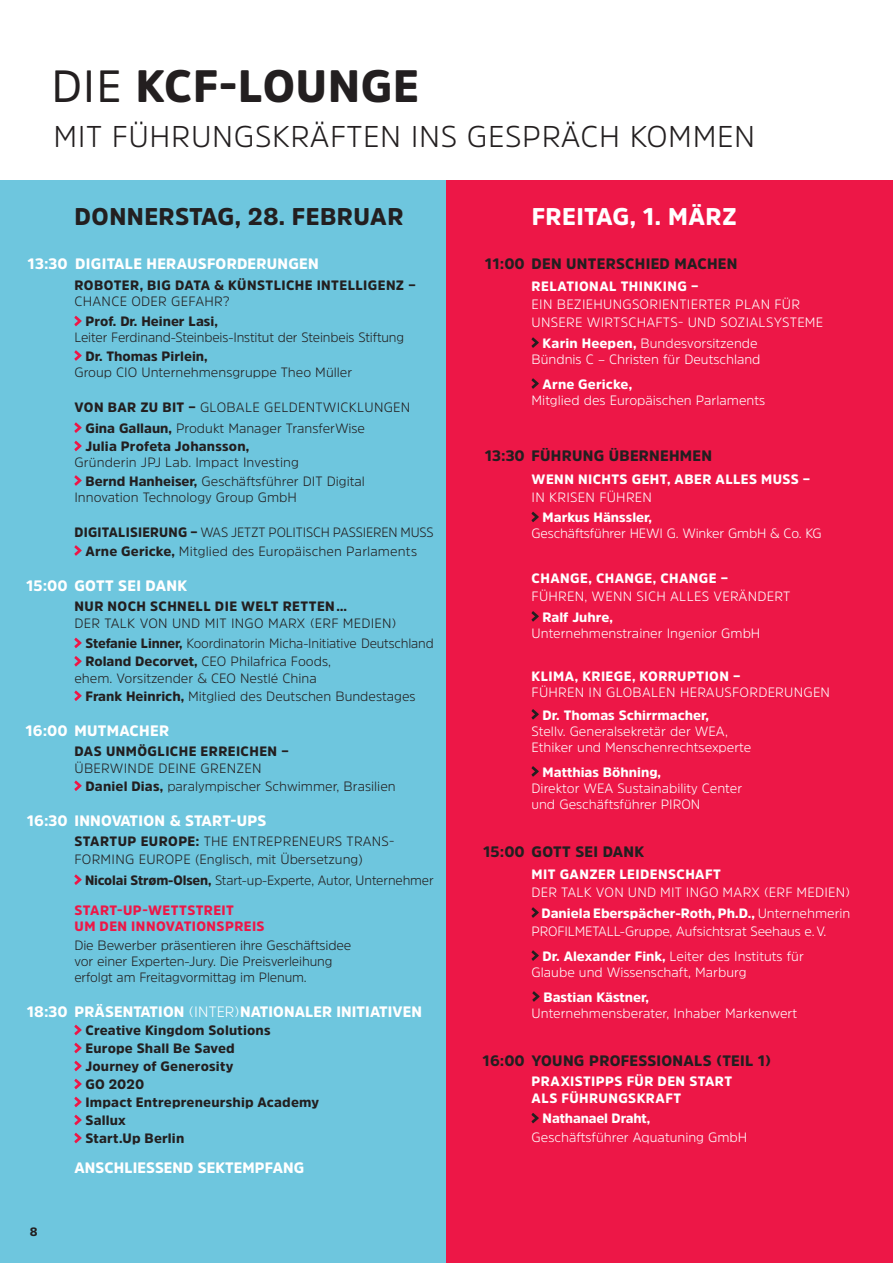
<style>
.page{position:relative;width:893px;height:1263px;background:#fff}
.page>*{position:absolute;margin:0;border:0;box-sizing:border-box;transform-origin:0 0}
.t1{font:900 45px "Amsi Pro";letter-spacing:.02em;color:#231f20}
.t2{font:300 30px "Amsi Pro";letter-spacing:.02em;color:#231f20}
.t3{font:900 24px "Amsi Pro";letter-spacing:.02em;color:#231f20}
.t4{font:900 24px "Amsi Pro";letter-spacing:.02em;color:#fff}
.t5{font:900 15px "Amsi Pro";letter-spacing:.01em;color:#fff}
.t6{font:900 15px "Amsi Pro";letter-spacing:.02em;color:#231f20}
.t7{font:300 13.5px/18.3px "Amsi Pro";color:#231f20}
.t8{font:300 13.5px/16.2px "Amsi Pro";color:#fff}
.t9{font:300 13.5px/18px "Amsi Pro";letter-spacing:.02em;color:#fff}
.t10{font:900 13.5px/18px "Amsi Pro";letter-spacing:.015em;color:#231f20}
.t11{font:900 13.5px/16.5px "Amsi Pro";letter-spacing:.025em;color:#fff}
.t12{font:300 13.5px/18px "Amsi Pro";letter-spacing:.02em;color:#231f20}
.t13{font:900 13.5px "Amsi Pro";color:#fff}
.t14{font:900 13.5px "Amsi Pro";letter-spacing:.035em;color:#231f20}
.t15{font:900 13.5px/16.2px "Amsi Pro";letter-spacing:.035em;color:#ed1747}
.t16{font:900 13.5px "Amsi Pro";letter-spacing:-.01em;color:#fff}
.t17{font:900 12px "Amsi Pro";color:#231f20}
.s1{font-weight:400}
.s2{font-weight:900}
.s3{font-weight:300}
</style>
<div class="page">
<div style="left:0;top:181px;width:893px;height:1082px;background:#6ec6de"></div>
<div style="left:446px;top:181px;width:447px;height:1082px;background:#ed1747"></div>
<svg style="left:74px;top:316px;width:8px;height:10px"></svg>
<svg style="left:74px;top:350px;width:8px;height:11px"></svg>
<svg style="left:74px;top:422px;width:8px;height:11px"></svg>
<svg style="left:74px;top:441px;width:8px;height:10px"></svg>
<svg style="left:74px;top:475px;width:8px;height:11px"></svg>
<svg style="left:74px;top:545px;width:8px;height:11px"></svg>
<svg style="left:74px;top:638px;width:8px;height:10px"></svg>
<svg style="left:74px;top:656px;width:8px;height:10px"></svg>
<svg style="left:74px;top:690px;width:8px;height:11px"></svg>
<svg style="left:74px;top:780px;width:8px;height:11px"></svg>
<svg style="left:74px;top:874px;width:8px;height:11px"></svg>
<svg style="left:74px;top:1025px;width:8px;height:10px"></svg>
<svg style="left:74px;top:1043px;width:8px;height:10px"></svg>
<svg style="left:74px;top:1061px;width:8px;height:10px"></svg>
<svg style="left:74px;top:1079px;width:8px;height:10px"></svg>
<svg style="left:74px;top:1097px;width:8px;height:10px"></svg>
<svg style="left:74px;top:1115px;width:8px;height:10px"></svg>
<svg style="left:74px;top:1133px;width:8px;height:10px"></svg>
<svg style="left:531px;top:337px;width:8px;height:11px"></svg>
<svg style="left:531px;top:378px;width:8px;height:11px"></svg>
<svg style="left:531px;top:512px;width:8px;height:10px"></svg>
<svg style="left:531px;top:611px;width:8px;height:11px"></svg>
<svg style="left:531px;top:709px;width:8px;height:11px"></svg>
<svg style="left:531px;top:766px;width:8px;height:11px"></svg>
<svg style="left:531px;top:907px;width:8px;height:11px"></svg>
<svg style="left:531px;top:950px;width:8px;height:11px"></svg>
<svg style="left:532px;top:991px;width:8px;height:11px"></svg>
<svg style="left:531px;top:1113px;width:8px;height:10px"></svg>
<h1 class="t1" style="left:51px;top:55px;width:369px"><span class="s1">DIE</span> KCF-LOUNGE</h1>
<h2 class="t2" style="left:53px;top:116px;width:703px">MIT FÜHRUNGSKRÄFTEN INS GESPRÄCH KOMMEN</h2>
<h3 class="t3" style="left:75px;top:200px;width:330px">DONNERSTAG, 28. FEBRUAR</h3>
<p class="t5" style="left:28px;top:253px;width:293px">13:30 DIGITALE HERAUSFORDERUNGEN</p>
<p class="t10" style="left:75px;top:276px;width:343px">ROBOTER, BIG DATA &amp; KÜNSTLICHE INTELLIGENZ –</p>
<p class="t12" style="left:75px;top:292px;width:157px">CHANCE ODER GEFAHR?</p>
<p class="t10" style="left:86px;top:312px;width:134px">Prof. Dr. Heiner Lasi,</p>
<p class="t7" style="left:74px;top:328px;width:331px">Leiter Ferdinand-Steinbeis-Institut der Steinbeis Stiftung</p>
<p class="t10" style="left:86px;top:347px;width:124px">Dr. Thomas Pirlein,</p>
<p class="t7" style="left:74px;top:363px;width:279px">Group CIO Unternehmensgruppe Theo Müller</p>
<p class="t7" style="left:86px;top:397px;width:326px;line-height:20.4px;text-indent:-11px"><span class="s2">VON BAR ZU BIT –</span> GLOBALE GELDENTWICKLUNGEN<br><span class="s2">Gina Gallaun,</span> Produkt Manager TransferWise</p>
<p class="t10" style="left:86px;top:437px;width:165px">Julia Profeta Johansson,</p>
<p class="t7" style="left:86px;top:453px;width:281px;text-indent:-11px">Gründerin JPJ Lab. Impact Investing<br><span class="s2">Bernd Hanheiser,</span> Geschäftsführer DIT Digital</p>
<p class="t7" style="left:74px;top:488px;width:224px">Innovation Technology Group GmbH</p>
<p class="t7" style="left:75px;top:523px;width:361px;text-align:center"><span class="s2">DIGITALISIERUNG –</span> WAS JETZT POLITISCH PASSIEREN MUSS<br><span class="s2">Arne Gericke,</span> Mitglied des Europäischen Parlaments</p>
<p class="t5" style="left:26px;top:575px;width:163px">15:00 GOTT SEI DANK</p>
<p class="t14" style="left:75px;top:597px;width:274px">NUR NOCH SCHNELL DIE WELT RETTEN…</p>
<p class="t7" style="left:86px;top:612px;width:350px;line-height:20.4px;text-indent:-11px">DER TALK VON UND MIT INGO MARX (ERF MEDIEN)<br><span class="s2">Stefanie Linner,</span> Koordinatorin Micha-Initiative Deutschland</p>
<p class="t7" style="left:74px;top:653px;width:258px;line-height:16.2px;text-indent:11px"><span class="s2">Roland Decorvet,</span> CEO Philafrica Foods, ehem. Vorsitzender &amp; CEO Nestlé China</p>
<p class="t7" style="left:86px;top:687px;width:332px"><span class="s2">Frank Heinrich,</span> Mitglied des Deutschen Bundestages</p>
<p class="t5" style="left:25px;top:720px;width:145px">16:00 MUTMACHER</p>
<p class="t14" style="left:75px;top:742px;width:216px">DAS UNMÖGLICHE ERREICHEN –</p>
<p class="t7" style="left:86px;top:758px;width:312px;text-indent:-11px">ÜBERWINDE DEINE GRENZEN<br><span class="s2">Daniel Dias,</span> paralympischer Schwimmer, Brasilien</p>
<p class="t5" style="left:27px;top:810px;width:241px">16:30 INNOVATION &amp; START-UPS</p>
<p class="t12" style="left:75px;top:832px;width:321px"><span class="s2">STARTUP EUROPE:</span> THE ENTREPRENEURS TRANS-<br>FORMING EUROPE (Englisch, mit Übersetzung)</p>
<p class="t7" style="left:85px;top:871px;width:350px"><span class="s2">Nicolai Strøm-Olsen,</span> Start-up-Experte, Autor, Unternehmer</p>
<p class="t15" style="left:75px;top:902px;width:192px">START-UP-WETTSTREIT<br>UM DEN INNOVATIONSPREIS</p>
<p class="t7" style="left:74px;top:936px;width:279px;line-height:16.2px">Die Bewerber präsentieren ihre Geschäftsidee vor einer Experten-Jury. Die Preisverleihung erfolgt am Freitagvormittag im Plenum.</p>
<p class="t5" style="left:27px;top:1001px;width:397px">18:30 PRÄSENTATION <span class="s3">(INTER)</span>NATIONALER INITIATIVEN</p>
<p class="t10" style="left:86px;top:1021px;width:235px">Creative Kingdom Solutions<br>Europe Shall Be Saved<br>Journey of Generosity<br>GO 2020<br>Impact Entrepreneurship Academy<br>Sallux<br>Start.Up Berlin</p>
<p class="t5" style="left:74px;top:1157px;width:231px">ANSCHLIESSEND SEKTEMPFANG</p>
<p class="t17" style="left:30px;top:1223px;width:9px">8</p>
<h3 class="t4" style="left:532px;top:200px;width:207px">FREITAG, 1. MÄRZ</h3>
<p class="t6" style="left:485px;top:253px;width:254px">11:00 DEN UNTERSCHIED MACHEN</p>
<p class="t11" style="left:532px;top:278px;width:168px">RELATIONAL THINKING –</p>
<p class="t9" style="left:532px;top:295px;width:293px">EIN BEZIEHUNGSORIENTIERTER PLAN FÜR<br>UNSERE WIRTSCHAFTS- UND SOZIALSYSTEME</p>
<p class="t8" style="left:531px;top:335px;width:231px;text-align:right"><span class="s2">Karin Heepen,</span> Bundesvorsitzende<br>Bündnis C – Christen für Deutschland</p>
<p class="t11" style="left:543px;top:375px;width:91px">Arne Gericke,</p>
<p class="t8" style="left:531px;top:392px;width:235px">Mitglied des Europäischen Parlaments</p>
<p class="t6" style="left:485px;top:446px;width:229px">13:30 FÜHRUNG ÜBERNEHMEN</p>
<p class="t11" style="left:532px;top:470px;width:280px">WENN NICHTS GEHT, ABER ALLES MUSS –</p>
<p class="t9" style="left:532px;top:488px;width:122px">IN KRISEN FÜHREN</p>
<p class="t13" style="left:543px;top:508px;width:111px">Markus Hänssler,</p>
<p class="t8" style="left:531px;top:525px;width:292px">Geschäftsführer HEWI G. Winker GmbH &amp; Co. KG</p>
<p class="t11" style="left:532px;top:570px;width:198px">CHANGE, CHANGE, CHANGE –</p>
<p class="t9" style="left:532px;top:587px;width:260px">FÜHREN, WENN SICH ALLES VERÄNDERT</p>
<p class="t13" style="left:543px;top:607px;width:72px">Ralf Juhre,</p>
<p class="t8" style="left:531px;top:624px;width:230px">Unternehmenstrainer Ingenior GmbH</p>
<p class="t11" style="left:532px;top:667px;width:210px">KLIMA, KRIEGE, KORRUPTION –</p>
<p class="t9" style="left:532px;top:683px;width:300px">FÜHREN IN GLOBALEN HERAUSFORDERUNGEN</p>
<p class="t13" style="left:543px;top:705px;width:168px">Dr. Thomas Schirrmacher,</p>
<p class="t8" style="left:531px;top:722px;width:221px">Stellv. Generalsekretär der WEA,<br>Ethiker und Menschenrechtsexperte</p>
<p class="t13" style="left:543px;top:762px;width:120px">Matthias Böhning,</p>
<p class="t8" style="left:531px;top:780px;width:212px">Direktor WEA Sustainability Center und Geschäftsführer PIRON</p>
<p class="t6" style="left:483px;top:841px;width:163px">15:00 GOTT SEI DANK</p>
<p class="t11" style="left:532px;top:866px;width:191px">MIT GANZER LEIDENSCHAFT</p>
<p class="t9" style="left:532px;top:882px;width:320px;line-height:20.4px;text-align:right">DER TALK VON UND MIT INGO MARX (ERF MEDIEN)<br><span class="s2">Daniela Eberspächer-Roth, Ph.D.,</span> Unternehmerin</p>
<p class="t8" style="left:543px;top:918px;width:285px;line-height:24.8px;text-indent:-11px">PROFILMETALL-Gruppe, Aufsichtsrat Seehaus e.V.<br><span class="s2">Dr. Alexander Fink,</span> Leiter des Instituts für</p>
<p class="t8" style="left:531px;top:964px;width:216px">Glaube und Wissenschaft, Marburg</p>
<p class="t13" style="left:543px;top:988px;width:107px">Bastian Kästner,</p>
<p class="t8" style="left:531px;top:1005px;width:267px">Unternehmensberater, Inhaber Markenwert</p>
<p class="t6" style="left:483px;top:1050px;width:290px">16:00 YOUNG PROFESSIONALS (TEIL 1)</p>
<p class="t11" style="left:532px;top:1073px;width:202px">PRAXISTIPPS FÜR DEN START<br>ALS FÜHRUNGSKRAFT</p>
<p class="t16" style="left:543px;top:1109px;width:109px">Nathanael Draht,</p>
<p class="t8" style="left:531px;top:1128px;width:217px">Geschäftsführer Aquatuning GmbH</p>
</div>
